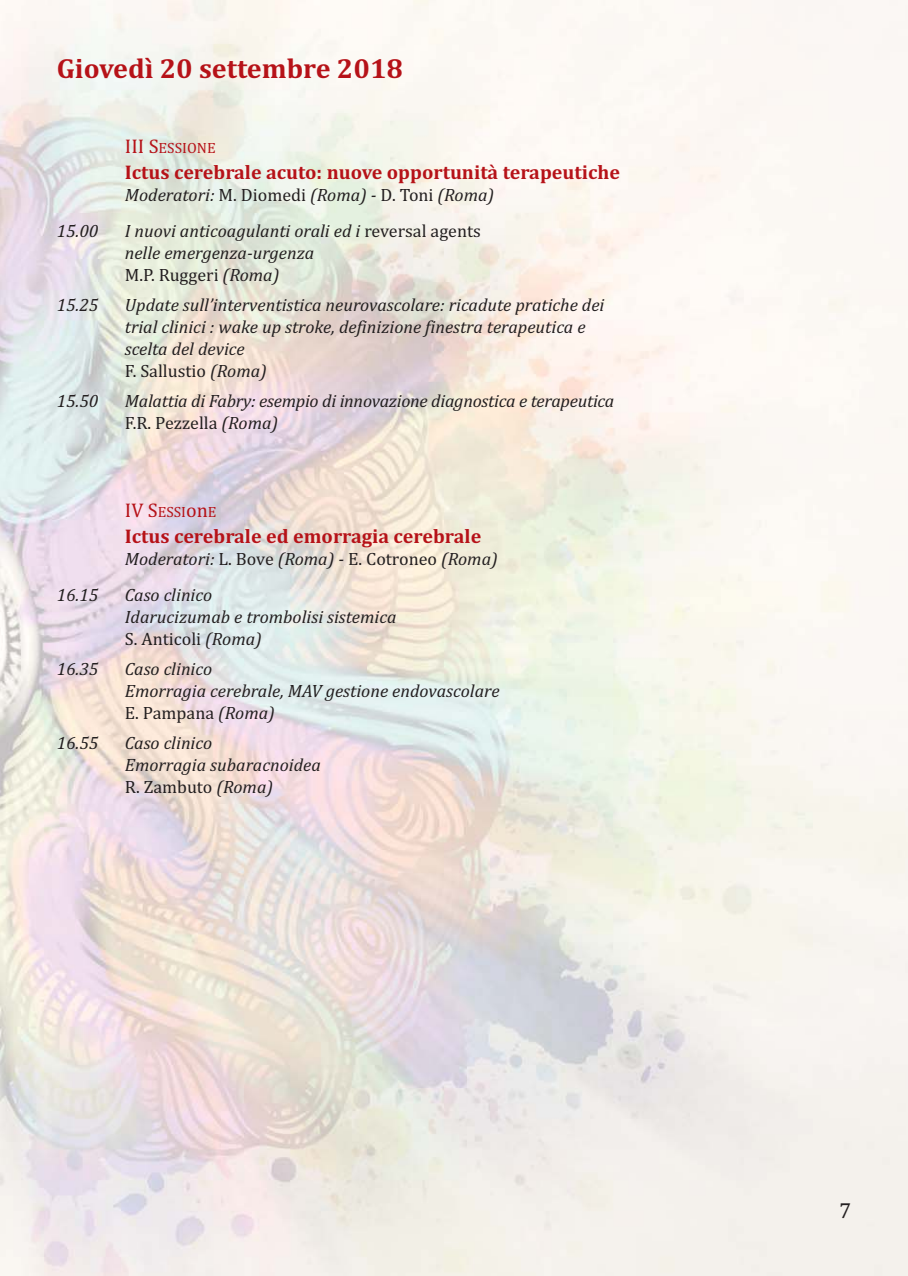
<style>
.page{position:relative;width:908px;height:1276px;background:#fff}
.page>*{position:absolute;margin:0;border:0;box-sizing:border-box;transform-origin:0 0}
.t1{font:700 28px "Cambria";color:#b61218}
.t2{font:22px "Cambria";color:#231f20}
.t3{font:700 20px/26px "Cambria";color:#b61218}
.t4{font:italic 18px/22px "Cambria";color:#231f20}
.t5{font:15px "Cambria";color:#b61218}
.s1{font-size:20px}
.s2{font-style:normal}
.s3{font-weight:400}
.s4{font-weight:400;font-size:15px}
</style>
<div class="page">
<img style="left:0;top:0;width:907px;height:1276px">
<h1 class="t1" style="left:57px;top:59px;width:348px">Giovedì 20 settembre 2018</h1>
<p class="t5" style="left:125px;top:142px;width:92px"><span class="s1">III S</span>ESSIONE</p>
<p class="t3" style="left:125px;top:161px;width:496px">Ictus cerebrale acuto: nuove opportunità terapeutiche</p>
<p class="t4" style="left:125px;top:185px;width:371px">Moderatori: <span class="s2">M. Diomedi</span> (Roma) - <span class="s2">D. Toni</span> (Roma)</p>
<p class="t4" style="left:57px;top:221px;width:43px">15.00</p>
<p class="t4" style="left:125px;top:221px;width:357px">I nuovi anticoagulanti orali ed i <span class="s2">reversal agents </span>nelle emergenza-urgenza<br><span class="s2">M.P. Ruggeri</span> (Roma)</p>
<p class="t4" style="left:57px;top:295px;width:43px">15.25</p>
<p class="t4" style="left:125px;top:295px;width:481px">Update sull’interventistica neurovascolare: ricadute pratiche dei trial clinici : wake up stroke, definizione finestra terapeutica e scelta del device<br><span class="s2">F. Sallustio</span> (Roma)</p>
<p class="t4" style="left:57px;top:391px;width:43px">15.50</p>
<p class="t4" style="left:125px;top:391px;width:491px">Malattia di Fabry: esempio di innovazione diagnostica e terapeutica<br><span class="s2">F.R. Pezzella</span> (Roma)</p>
<p class="t3" style="left:125px;top:499px;width:358px"><span class="s3">IV S</span><span class="s4">ESSI</span><span class="s3">on</span><span class="s4">E<br></span>Ictus cerebrale ed emorragia cerebrale</p>
<p class="t4" style="left:125px;top:549px;width:374px">Moderatori: <span class="s2">L. Bove</span> (Roma) - <span class="s2">E. Cotroneo</span> (Roma)</p>
<p class="t4" style="left:57px;top:585px;width:43px">16.15</p>
<p class="t4" style="left:125px;top:585px;width:273px">Caso clinico<br>Idarucizumab e trombolisi sistemica<br><span class="s2">S. Anticoli</span> (Roma)</p>
<p class="t4" style="left:57px;top:659px;width:43px">16.35</p>
<p class="t4" style="left:125px;top:659px;width:376px">Caso clinico<br>Emorragia cerebrale, MAV gestione endovascolare<br><span class="s2">E. Pampana</span> (Roma)</p>
<p class="t4" style="left:57px;top:733px;width:43px">16.55</p>
<p class="t4" style="left:125px;top:733px;width:197px">Caso clinico<br>Emorragia subaracnoidea<br><span class="s2">R. Zambuto</span> (Roma)</p>
<p class="t2" style="left:838px;top:1202px;width:14px">7</p>
</div>
